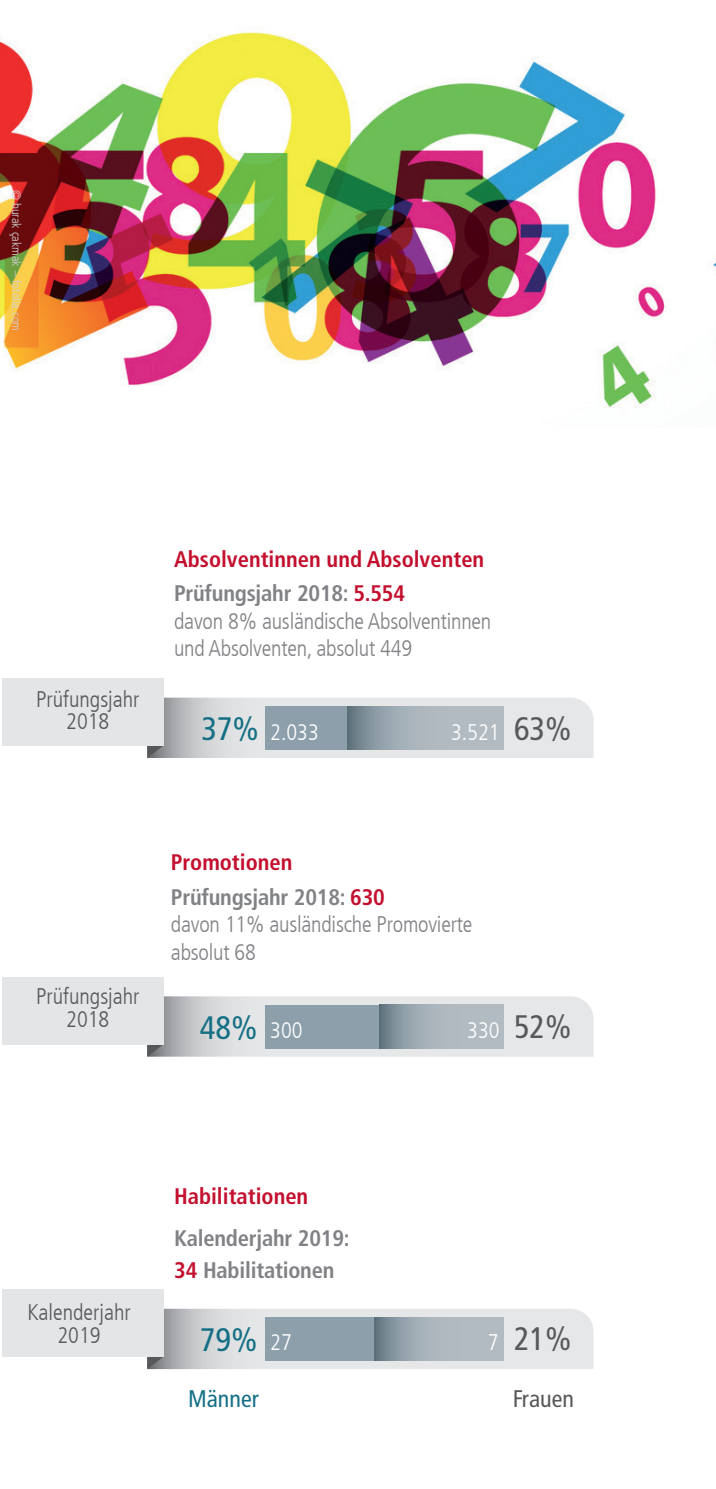
<style>
.page{position:relative;width:716px;height:1489px;background:#fff}
.page>*{position:absolute;margin:0;border:0;box-sizing:border-box;transform-origin:0 0}
.t1{font:condensed 32.5px "Frutiger LT Com";color:#57585a}
.t2{font:condensed 32.5px "Frutiger LT Com";color:#146f85}
.t3{font:condensed 24px "Frutiger LT Com";color:#146f85}
.t4{font:condensed 24px "Frutiger LT Com";color:#57585a}
.t5{font:300 condensed 22.5px/27.5px "Frutiger LT Com";letter-spacing:-.01em;color:#808285}
.t6{font:700 condensed 22.5px/34.5px "Frutiger LT Com";color:#c3102e}
.t7{font:700 condensed 22.5px/34.5px "Frutiger LT Com";letter-spacing:-.01em;color:#808285}
.t8{font:300 condensed 22.5px/22.5px "Frutiger LT Com";color:#57585a;text-align:center}
.t9{font:300 condensed 22.5px "Frutiger LT Com";color:#fff}
.t10{font:300 condensed 12.5px "Frutiger LT Com";color:#d1d2d4}
.s1{color:#808285}
.s2{color:#c3102e}
</style>
<div class="page">
<img style="left:0;top:32px;width:716px;height:376px">
<svg style="left:147px;top:678px;width:446px;height:80px"></svg>
<svg style="left:147px;top:977px;width:446px;height:79px"></svg>
<svg style="left:147px;top:1289px;width:446px;height:79px"></svg>
<div style="left:2px;top:678px;width:161px;height:67px;background:#e4e5e7"></div>
<div style="left:2px;top:976px;width:161px;height:68px;background:#e4e5e7"></div>
<div style="left:2px;top:1289px;width:161px;height:67px;background:#e4e5e7"></div>
<div style="left:266px;top:706px;width:237px;height:43px;background:#8c9faa"></div>
<div style="left:266px;top:1004px;width:237px;height:44px;background:#8c9faa"></div>
<div style="left:266px;top:1317px;width:237px;height:43px;background:#8c9faa"></div>
<svg style="left:347px;top:706px;width:156px;height:43px"></svg>
<svg style="left:379px;top:1004px;width:124px;height:44px"></svg>
<svg style="left:374px;top:1317px;width:129px;height:43px"></svg>
<p class="t10" style="left:24px;top:190px;width:143px;rotate:90deg">© burak çakmak − fotolia.com</p>
<p class="t8" style="left:36px;top:688px;width:105px">Prüfungsjahr<br>2018</p>
<p class="t6" style="left:174px;top:541px;width:312px">Absolventinnen und Absolventen<br><span class="s1">Prüfungsjahr 2018:</span> 5.554</p>
<p class="t5" style="left:174px;top:607px;width:319px">davon 8% ausländische Absolventinnen und Absolventen, absolut 449</p>
<h1 class="t2" style="left:201px;top:709px;width:59px">37%</h1>
<p class="t9" style="left:270px;top:719px;width:50px">2.033</p>
<p class="t9" style="left:451px;top:719px;width:50px">3.521</p>
<h1 class="t1" style="left:514px;top:709px;width:59px">63%</h1>
<p class="t8" style="left:36px;top:985px;width:105px">Prüfungsjahr<br>2018</p>
<p class="t7" style="left:171px;top:845px;width:215px"><span class="s2">Promotionen<br></span>Prüfungsjahr 2018: <span class="s2">630</span></p>
<p class="t5" style="left:171px;top:910px;width:303px">davon 11% ausländische Promovierte absolut 68</p>
<h1 class="t2" style="left:200px;top:1008px;width:59px">48%</h1>
<p class="t9" style="left:270px;top:1017px;width:34px">300</p>
<p class="t9" style="left:467px;top:1017px;width:34px">330</p>
<h1 class="t1" style="left:514px;top:1007px;width:59px">52%</h1>
<p class="t8" style="left:27px;top:1301px;width:105px">Kalenderjahr<br>2019</p>
<p class="t6" style="left:174px;top:1178px;width:136px">Habilitationen</p>
<p class="t7" style="left:174px;top:1221px;width:177px;line-height:32.5px">Kalenderjahr 2019:<br><span class="s2">34</span> Habilitationen</p>
<h1 class="t2" style="left:200px;top:1320px;width:59px">79%</h1>
<p class="t9" style="left:270px;top:1329px;width:23px">27</p>
<p class="t9" style="left:488px;top:1329px;width:12px">7</p>
<h1 class="t1" style="left:514px;top:1319px;width:59px">21%</h1>
<p class="t3" style="left:188px;top:1384px;width:72px">Männer</p>
<p class="t4" style="left:513px;top:1384px;width:63px">Frauen</p>
</div>
